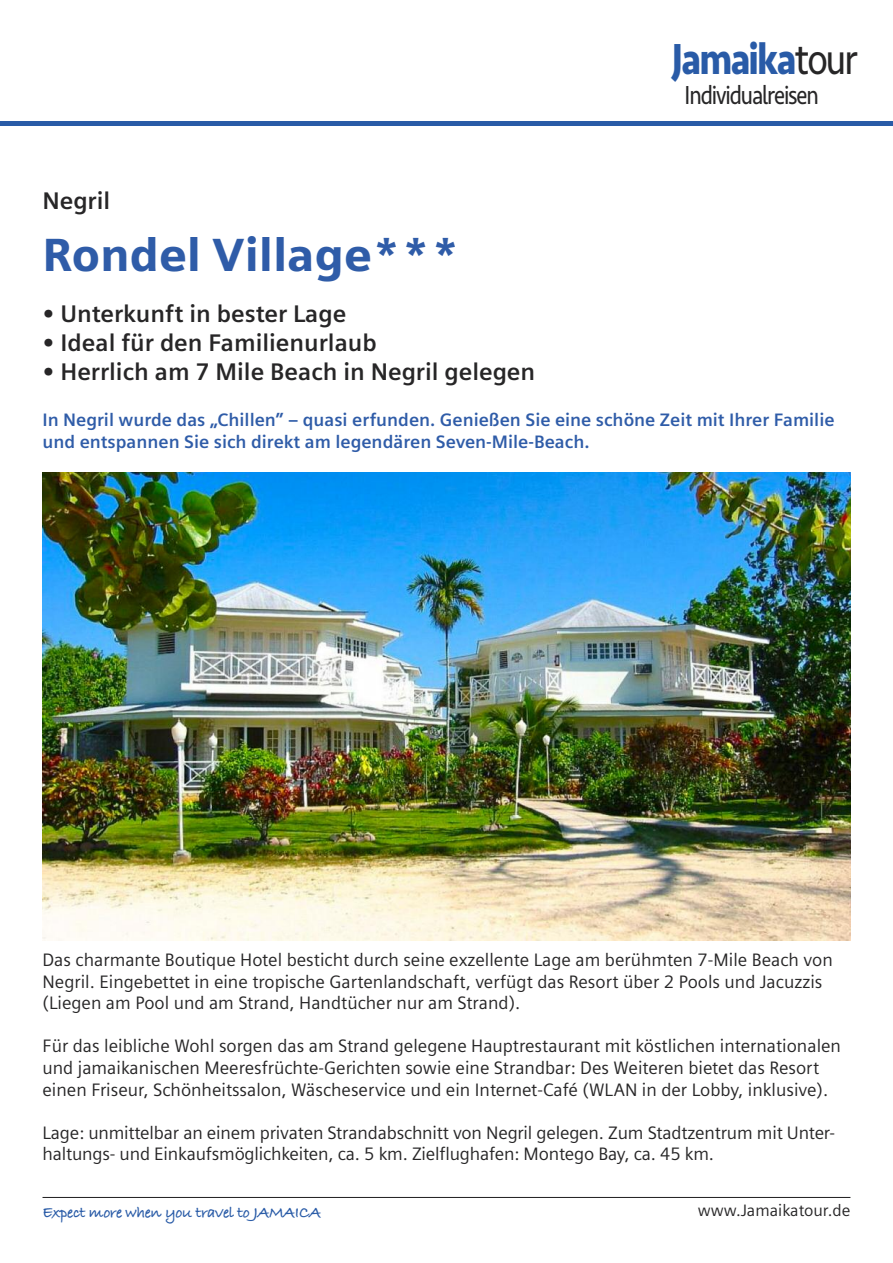
<style>
.page{position:relative;width:893px;height:1263px;background:#fff}
.page>*{position:absolute;margin:0;border:0;box-sizing:border-box;transform-origin:0 0}
.t1{font:900 46.5px "Siemens Sans";color:#2f5ca8}
.t2{font:700 45px "Seravek";letter-spacing:-.05em;color:#295ba7;scale:.83 1}
.t3{font:27px "Seravek";letter-spacing:-.05em;color:#272627;scale:.83 1}
.t4{font:700 24px "Siemens Sans";color:#272627}
.t5{font:18px/21.6px "Siemens Sans";color:#272627}
.t6{font:700 18px/21.6px "Siemens Sans";color:#2f5ca8}
.t7{font:700 16.5px "Bradley Hand ITCTT";letter-spacing:-.025em;color:#295ba7}
.t8{font:16.5px "Siemens Sans";color:#272627}
.s1{font-weight:400;color:#272627}
</style>
<div class="page">
<hr style="left:43px;top:1197px;width:807px;height:1px;background:#272627">
<hr style="left:0;top:121px;width:893px;height:4px;background:#295ba7">
<img style="left:43px;top:472px;width:807px;height:468px">
<h2 class="t2" style="left:672px;top:23px;width:226px">Jamaika<span class="s1">tour</span></h2>
<h3 class="t3" style="left:685px;top:74px;width:163px">Individualreisen</h3>
<h3 class="t4" style="left:43px;top:187px;width:69px">Negril</h3>
<h1 class="t1" style="left:43px;top:228px;width:419px">Rondel Village***</h1>
<h3 class="t4" style="left:43px;top:300px;width:305px">• Unterkunft in bester Lage</h3>
<h3 class="t4" style="left:43px;top:329px;width:336px">• Ideal für den Familienurlaub</h3>
<h3 class="t4" style="left:43px;top:358px;width:494px">• Herrlich am 7 Mile Beach in Negril gelegen</h3>
<p class="t6" style="left:43px;top:409px;width:793px">In Negril wurde das „Chillen” – quasi erfunden. Genießen Sie eine schöne Zeit mit Ihrer Familie und entspannen Sie sich direkt am legendären Seven-Mile-Beach.</p>
<p class="t5" style="left:43px;top:949px;width:792px">Das charmante Boutique Hotel besticht durch seine exzellente Lage am berühmten 7-Mile Beach von<br>Negril. Eingebettet in eine tropische Gartenlandschaft, verfügt das Resort über 2 Pools und Jacuzzis (Liegen am Pool und am Strand, Handtücher nur am Strand).</p>
<p class="t5" style="left:43px;top:1035px;width:800px">Für das leibliche Wohl sorgen das am Strand gelegene Hauptrestaurant mit köstlichen internationalen und jamaikanischen Meeresfrüchte-Gerichten sowie eine Strandbar: Des Weiteren bietet das Resort einen Friseur, Schönheitssalon, Wäscheservice und ein Internet-Café (WLAN in der Lobby, inklusive).</p>
<p class="t5" style="left:43px;top:1122px;width:794px">Lage: unmittelbar an einem privaten Strandabschnitt von Negril gelegen. Zum Stadtzentrum mit Unter&shy;haltungs- und Einkaufsmöglichkeiten, ca. 5 km. Zielflughafen: Montego Bay, ca. 45 km.</p>
<p class="t7" style="left:43px;top:1200px;width:280px">Expect more when you travel to JAMAICA</p>
<p class="t8" style="left:698px;top:1200px;width:154px">www.Jamaikatour.de</p>
</div>
